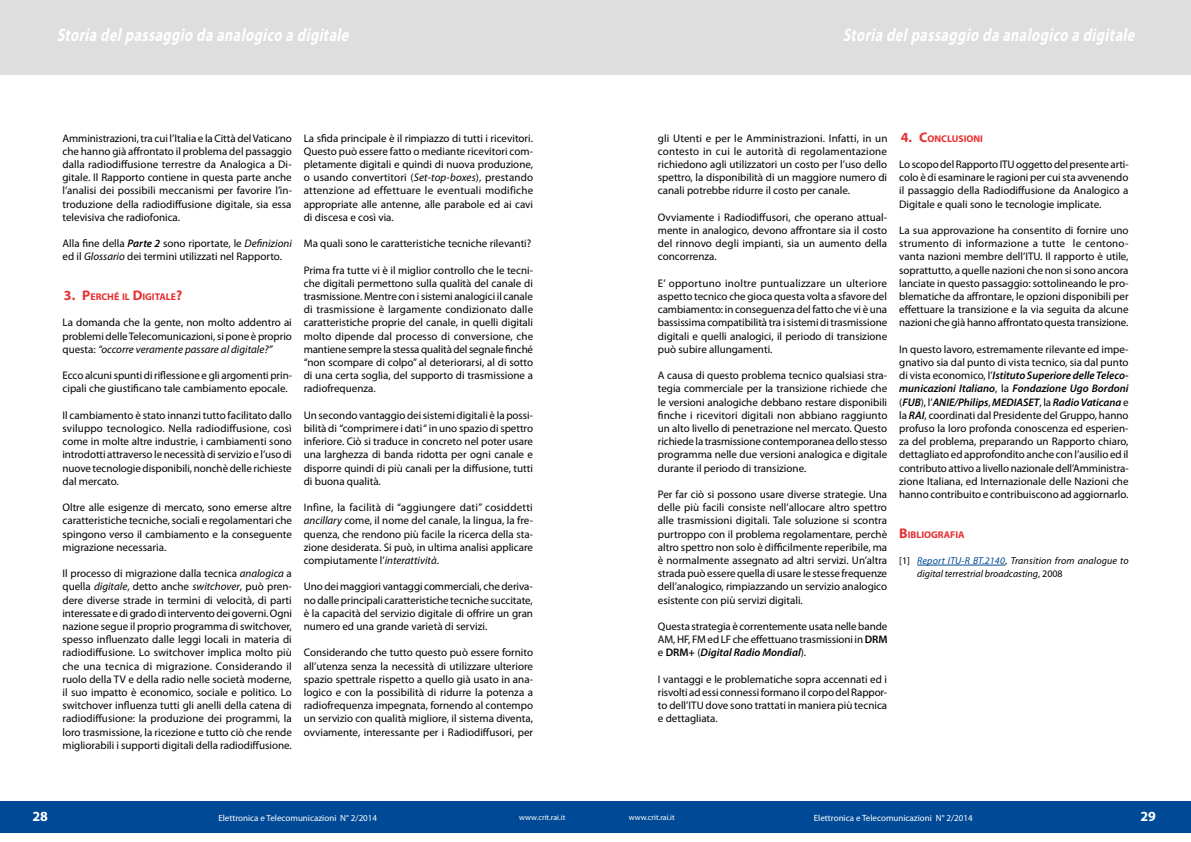
<style>
.page{position:relative;width:1191px;height:842px;background:#fff}
.page>*{position:absolute;margin:0;border:0;box-sizing:border-box;transform-origin:0 0}
.t1{font:italic 700 18.2px "Myriad Pro";color:#fff;scale:.77 1}
.t2{font:700 14px "Myriad Pro";color:#fff}
.t3{font:11px/13.2px "Myriad Pro";color:#000;text-align:justify}
.t4{font:italic 10px/13.2px "Myriad Pro";color:#000}
.t5{font:700 9.8px "Myriad Pro";color:#e73032}
.t6{font:9px "Myriad Pro";color:#fff}
.t7{font:8px "Myriad Pro";color:#fff}
.s1{font-weight:600;font-style:italic}
.s2{font-style:italic}
.s3{font-size:14px}
.s4{font-weight:600}
.s5{font-style:normal}
.s6{color:#004996}
</style>
<div class="page">
<hr style="left:917px;top:565px;width:88px;height:1px;background:#004996">
<div style="left:595px;top:0;width:596px;height:74px;background:#dedede"></div>
<div style="left:0;top:0;width:595px;height:74px;background:#dedede"></div>
<div style="left:595px;top:801px;width:596px;height:31px;background:#004996"></div>
<div style="left:0;top:801px;width:595px;height:31px;background:#004996"></div>
<h1 class="t1" style="left:57px;top:23px;width:386px">Storia delpassaggio da analogico a digitale</h1>
<h1 class="t1" style="left:842px;top:23px;width:386px">Storia delpassaggio da analogico a digitale</h1>
<p class="t3" style="left:62px;top:131px;width:231px">Amministrazioni, tra cui l’Italia e la Città del Vaticano che hanno già affrontato il problema del passaggio dalla radiodiffusione terrestre da Analogica a Di&shy;gitale. Il Rapporto contiene in questa parte anche l’analisi dei possibili meccanismi per favorire l’in&shy;troduzione della radiodiffusione digitale, sia essa televisiva che radiofonica.</p>
<p class="t3" style="left:62px;top:237px;width:231px">Alla fine della <span class="s1">Parte 2</span> sono riportate, le <span class="s2">Definizioni </span>ed il <span class="s2">Glossario</span> dei termini utilizzati nel Rapporto.</p>
<p class="t5" style="left:64px;top:290px;width:120px"><span class="s3">3. P</span>ERCHÉ IL <span class="s3">D</span>IGITALE<span class="s3">?</span></p>
<p class="t3" style="left:62px;top:316px;width:231px">La domanda che la gente, non molto addentro ai problemi delle Telecomunicazioni, si pone è proprio questa: <span class="s2">“occorre veramente passare al digitale?”</span></p>
<p class="t3" style="left:62px;top:369px;width:231px">Ecco alcuni spunti di riflessione e gli argomenti prin&shy;cipali che giustificano tale cambiamento epocale.</p>
<p class="t3" style="left:62px;top:408px;width:231px">Il cambiamento è stato innanzi tutto facilitato dallo sviluppo tecnologico. Nella radiodiffusione, così come in molte altre industrie, i cambiamenti sono introdotti attraverso le necessità di servizio e l’uso di nuove tecnologie disponibili, nonchè delle richieste dal mercato.</p>
<p class="t3" style="left:62px;top:501px;width:231px">Oltre alle esigenze di mercato, sono emerse altre caratteristiche tecniche, sociali e regolamentari che spingono verso il cambiamento e la conseguente migrazione necessaria.</p>
<p class="t3" style="left:62px;top:567px;width:231px">Il processo di migrazione dalla tecnica <span class="s2">analogica</span> a quella <span class="s2">digitale</span>, detto anche <span class="s2">switchover</span>, può pren&shy;dere diverse strade in termini di velocità, di parti interessate e di grado di intervento dei governi. Ogni nazione segue il proprio programma di switchover, spesso influenzato dalle leggi locali in materia di radiodiffusione. Lo switchover implica molto più che una tecnica di migrazione. Considerando il ruolo della TV e della radio nelle società moderne, il suo impatto è economico, sociale e politico. Lo switchover influenza tutti gli anelli della catena di radiodiffusione: la produzione dei programmi, la loro trasmissione, la ricezione e tutto ciò che rende migliorabili i supporti digitali della radiodiffusione.</p>
<p class="t3" style="left:304px;top:131px;width:231px">La sfida principale è il rimpiazzo di tutti i ricevitori.<br>Questo può essere fatto o mediante ricevitori com&shy;pletamente digitali e quindi di nuova produzione, o usando convertitori (<span class="s2">Set-top-boxes</span>), prestando attenzione ad effettuare le eventuali modifiche appropriate alle antenne, alle parabole ed ai cavi di discesa e così via.</p>
<p class="t3" style="left:304px;top:237px;width:229px">Ma quali sono le caratteristiche tecniche rilevanti?</p>
<p class="t3" style="left:304px;top:263px;width:231px">Prima fra tutte vi è il miglior controllo che le tecni&shy;che digitali permettono sulla qualità del canale di trasmissione. Mentre con i sistemi analogici il canale di trasmissione è largamente condizionato dalle caratteristiche proprie del canale, in quelli digitali molto dipende dal processo di conversione, che mantiene sempre la stessa qualità del segnale finché “non scompare di colpo” al deteriorarsi, al di sotto di una certa soglia, del supporto di trasmissione a radiofrequenza.</p>
<p class="t3" style="left:304px;top:408px;width:231px">Un secondo vantaggio dei sistemi digitali è la possi&shy;bilità di “comprimere i dati “ in uno spazio di spettro inferiore. Ciò si traduce in concreto nel poter usare una larghezza di banda ridotta per ogni canale e disporre quindi di più canali per la diffusione, tutti di buona qualità.</p>
<p class="t3" style="left:304px;top:501px;width:231px">Infine, la facilità di “aggiungere dati” cosiddetti <span class="s2">ancillary</span> come, il nome del canale, la lingua, la fre&shy;quenza, che rendono più facile la ricerca della sta&shy;zione desiderata. Si può, in ultima analisi applicare compiutamente l’<span class="s2">interattività</span>.</p>
<p class="t3" style="left:304px;top:580px;width:231px">Uno dei maggiori vantaggi commerciali, che deriva&shy;no dalle principali caratteristiche tecniche succitate, è la capacità del servizio digitale di offrire un gran numero ed una grande varietà di servizi.</p>
<p class="t3" style="left:304px;top:646px;width:231px">Considerando che tutto questo può essere fornito all’utenza senza la necessità di utilizzare ulteriore spazio spettrale rispetto a quello già usato in ana&shy;logico e con la possibilità di ridurre la potenza a radiofrequenza impegnata, fornendo al contempo un servizio con qualità migliore, il sistema diventa, ovviamente, interessante per i Radiodiffusori, per</p>
<p class="t3" style="left:658px;top:131px;width:231px">gli Utenti e per le Amministrazioni. Infatti, in un contesto in cui le autorità di regolamentazione richiedono agli utilizzatori un costo per l’uso dello spettro, la disponibilità di un maggiore numero di canali potrebbe ridurre il costo per canale.</p>
<p class="t3" style="left:658px;top:210px;width:231px">Ovviamente i Radiodiffusori, che operano attual&shy;mente in analogico, devono affrontare sia il costo del rinnovo degli impianti, sia un aumento della concorrenza.</p>
<p class="t3" style="left:658px;top:276px;width:231px">E’ opportuno inoltre puntualizzare un ulteriore aspetto tecnico che gioca questa volta a sfavore del cambiamento: in conseguenza del fatto che vi è una bassissima compatibilità tra i sistemi di trasmissione digitali e quelli analogici, il periodo di transizione può subire allungamenti.</p>
<p class="t3" style="left:658px;top:369px;width:231px">A causa di questo problema tecnico qualsiasi stra&shy;tegia commerciale per la transizione richiede che le versioni analogiche debbano restare disponibili finche i ricevitori digitali non abbiano raggiunto un alto livello di penetrazione nel mercato. Questo richiede la trasmissione contemporanea dello stesso programma nelle due versioni analogica e digitale durante il periodo di transizione.</p>
<p class="t3" style="left:658px;top:488px;width:231px">Per far ciò si possono usare diverse strategie. Una delle più facili consiste nell’allocare altro spettro alle trasmissioni digitali. Tale soluzione si scontra purtroppo con il problema regolamentare, perchè altro spettro non solo è difficilmente reperibile, ma è normalmente assegnato ad altri servizi. Un’altra strada può essere quella di usare le stesse frequenze dell’analogico, rimpiazzando un servizio analogico esistente con più servizi digitali.</p>
<p class="t3" style="left:658px;top:620px;width:231px">Questa strategia è correntemente usata nelle bande AM, HF, FM ed LF che effettuano trasmissioni in <span class="s4">DRM </span>e <span class="s4">DRM+</span> (<span class="s1">Digital Radio Mondial</span>).</p>
<p class="t3" style="left:658px;top:672px;width:231px">I vantaggi e le problematiche sopra accennati ed i risvolti ad essi connessi formano il corpo del Rappor&shy;to dell’ITU dove sono trattati in maniera più tecnica e dettagliata.</p>
<p class="t5" style="left:900px;top:132px;width:84px"><span class="s3">4. C</span>ONCLUSIONI</p>
<p class="t3" style="left:899px;top:158px;width:231px">Lo scopo del Rapporto ITU oggetto del presente arti&shy;colo è di esaminare le ragioni per cui sta avvenendo il passaggio della Radiodiffusione da Analogico a Digitale e quali sono le tecnologie implicate.</p>
<p class="t3" style="left:899px;top:224px;width:231px">La sua approvazione ha consentito di fornire uno strumento di informazione a tutte le centono&shy;vanta nazioni membre dell’ITU. Il rapporto è utile, soprattutto, a quelle nazioni che non si sono ancora lanciate in questo passaggio: sottolineando le pro&shy;blematiche da affrontare, le opzioni disponibili per effettuare la transizione e la via seguita da alcune nazioni che già hanno affrontato questa transizione.</p>
<p class="t3" style="left:899px;top:342px;width:231px">In questo lavoro, estremamente rilevante ed impe&shy;gnativo sia dal punto di vista tecnico, sia dal punto di vista economico, l’<span class="s1">Istituto Superiore delle Teleco&shy;municazioni Italiano</span>, la <span class="s1">Fondazione Ugo Bordoni </span>(<span class="s1">FUB</span>), l’<span class="s1">ANIE/Philips</span>, <span class="s1">MEDIASET</span>, la <span class="s1">Radio Vaticana</span> e la <span class="s1">RAI</span>, coordinati dal Presidente del Gruppo, hanno profuso la loro profonda conoscenza ed esperien&shy;za del problema, preparando un Rapporto chiaro, dettagliato ed approfondito anche con l’ausilio ed il contributo attivo a livello nazionale dell’Amministra&shy;zione Italiana, ed Internazionale delle Nazioni che hanno contribuito e contribuiscono ad aggiornarlo.</p>
<p class="t5" style="left:899px;top:528px;width:67px"><span class="s3">B</span>IBLIOGRAFIA</p>
<p class="t4" style="left:917px;top:554px;width:213px;text-indent:-18px"><span class="s5">[1]</span> <span class="s6">Report ITU-R BT.2140</span><span class="s5">,</span> Transition from analogue to digital terrestrial broadcasting<span class="s5">, 2008</span></p>
<p class="t2" style="left:32px;top:807px;width:17px">28</p>
<p class="t6" style="left:218px;top:812px;width:160px">Elettronica e Telecomunicazioni N° 2/2014</p>
<p class="t7" style="left:519px;top:813px;width:48px">www.crit.rai.it</p>
<p class="t7" style="left:629px;top:813px;width:48px">www.crit.rai.it</p>
<p class="t6" style="left:814px;top:812px;width:160px">Elettronica e Telecomunicazioni N° 2/2014</p>
<p class="t2" style="left:1140px;top:807px;width:17px">29</p>
</div>
